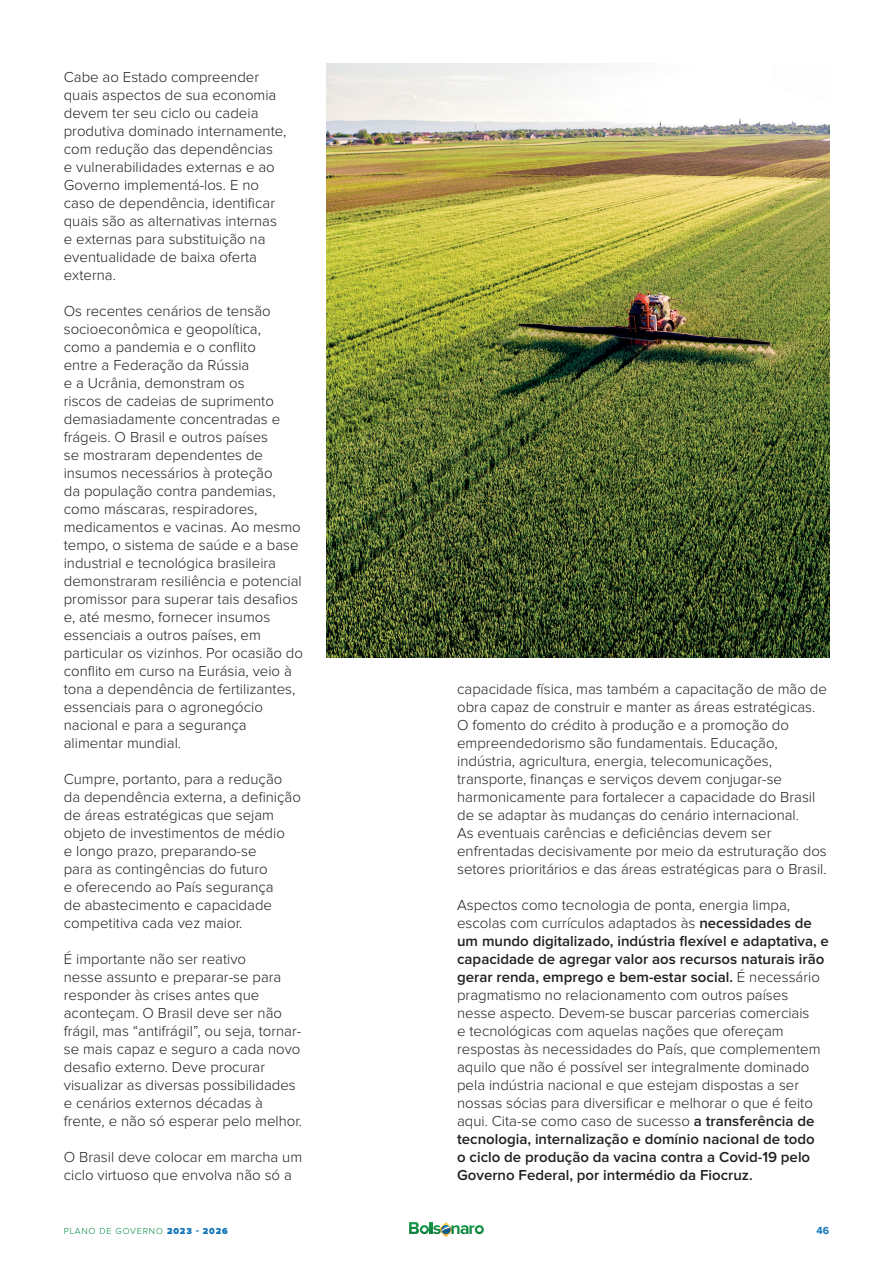
<style>
.page{position:relative;width:893px;height:1263px;background:#fff}
.page>*{position:absolute;margin:0;border:0;box-sizing:border-box;transform-origin:0 0}
.t1{font:300 15px/18px "Proxima Nova";color:#231f20}
.t2{font:700 10.5px "Proxima Nova";color:#1174bb}
.t3{font:300 9px "Proxima Nova";letter-spacing:.09em;color:#008b43}
.s1{font-weight:600}
.s2{font-weight:900;color:#1174bb}
</style>
<div class="page">
<svg style="left:409px;top:1222px;width:75px;height:15px"></svg>
<img style="left:326px;top:64px;width:503px;height:594px">
<p class="t1" style="left:64px;top:68px;width:224px">Cabe ao Estado compreender quais aspectos de sua economia devem ter seu ciclo ou cadeia produtiva dominado internamente, com redução das dependências<br>e vulnerabilidades externas e ao<br>Governo implementá-los. E no caso de dependência, identificar quais são as alternativas internas e externas para substituição na eventualidade de baixa oferta externa.</p>
<p class="t1" style="left:64px;top:302px;width:241px">Os recentes cenários de tensão socioeconômica e geopolítica,<br>como a pandemia e o conflito<br>entre a Federação da Rússia<br>e a Ucrânia, demonstram os<br>riscos de cadeias de suprimento demasiadamente concentradas e frágeis. O Brasil e outros países<br>se mostraram dependentes de insumos necessários à proteção<br>da população contra pandemias, como máscaras, respiradores, medicamentos e vacinas. Ao mesmo tempo, o sistema de saúde e a base industrial e tecnológica brasileira demonstraram resiliência e potencial promissor para superar tais desafios e, até mesmo, fornecer insumos essenciais a outros países, em particular os vizinhos. Por ocasião do conflito em curso na Eurásia, veio à tona a dependência de fertilizantes, essenciais para o agronegócio nacional e para a segurança alimentar mundial.</p>
<p class="t1" style="left:64px;top:770px;width:239px">Cumpre, portanto, para a redução da dependência externa, a definição de áreas estratégicas que sejam objeto de investimentos de médio<br>e longo prazo, preparando-se<br>para as contingências do futuro<br>e oferecendo ao País segurança<br>de abastecimento e capacidade competitiva cada vez maior.</p>
<p class="t1" style="left:64px;top:950px;width:240px">É importante não ser reativo<br>nesse assunto e preparar-se para responder às crises antes que aconteçam. O Brasil deve ser não frágil, mas “antifrágil”, ou seja, tornar&shy;se mais capaz e seguro a cada novo desafio externo. Deve procurar visualizar as diversas possibilidades e cenários externos décadas à frente, e não só esperar pelo melhor.</p>
<p class="t1" style="left:64px;top:1148px;width:240px">O Brasil deve colocar em marcha um ciclo virtuoso que envolva não só a</p>
<p class="t1" style="left:457px;top:680px;width:371px">capacidade física, mas também a capacitação de mão de obra capaz de construir e manter as áreas estratégicas.<br>O fomento do crédito à produção e a promoção do empreendedorismo são fundamentais. Educação, indústria, agricultura, energia, telecomunicações, transporte, finanças e serviços devem conjugar-se harmonicamente para fortalecer a capacidade do Brasil de se adaptar às mudanças do cenário internacional.<br>As eventuais carências e deficiências devem ser enfrentadas decisivamente por meio da estruturação dos setores prioritários e das áreas estratégicas para o Brasil.</p>
<p class="t1" style="left:457px;top:896px;width:373px">Aspectos como tecnologia de ponta, energia limpa, escolas com currículos adaptados às <span class="s1">necessidades de um mundo digitalizado, indústria flexível e adaptativa, e capacidade de agregar valor aos recursos naturais irão gerar renda, emprego e bem-estar social.</span> É necessário pragmatismo no relacionamento com outros países nesse aspecto. Devem-se buscar parcerias comerciais<br>e tecnológicas com aquelas nações que ofereçam respostas às necessidades do País, que complementem aquilo que não é possível ser integralmente dominado pela indústria nacional e que estejam dispostas a ser nossas sócias para diversificar e melhorar o que é feito aqui. Cita-se como caso de sucesso <span class="s1">a transferência de tecnologia, internalização e domínio nacional de todo<br>o ciclo de produção da vacina contra a Covid-19 pelo Governo Federal, por intermédio da Fiocruz.</span></p>
<p class="t3" style="left:64px;top:1227px;width:166px">PLANO DE GOVERNO <span class="s2">2023 - 2026</span></p>
<p class="t2" style="left:816px;top:1225px;width:14px">46</p>
</div>
